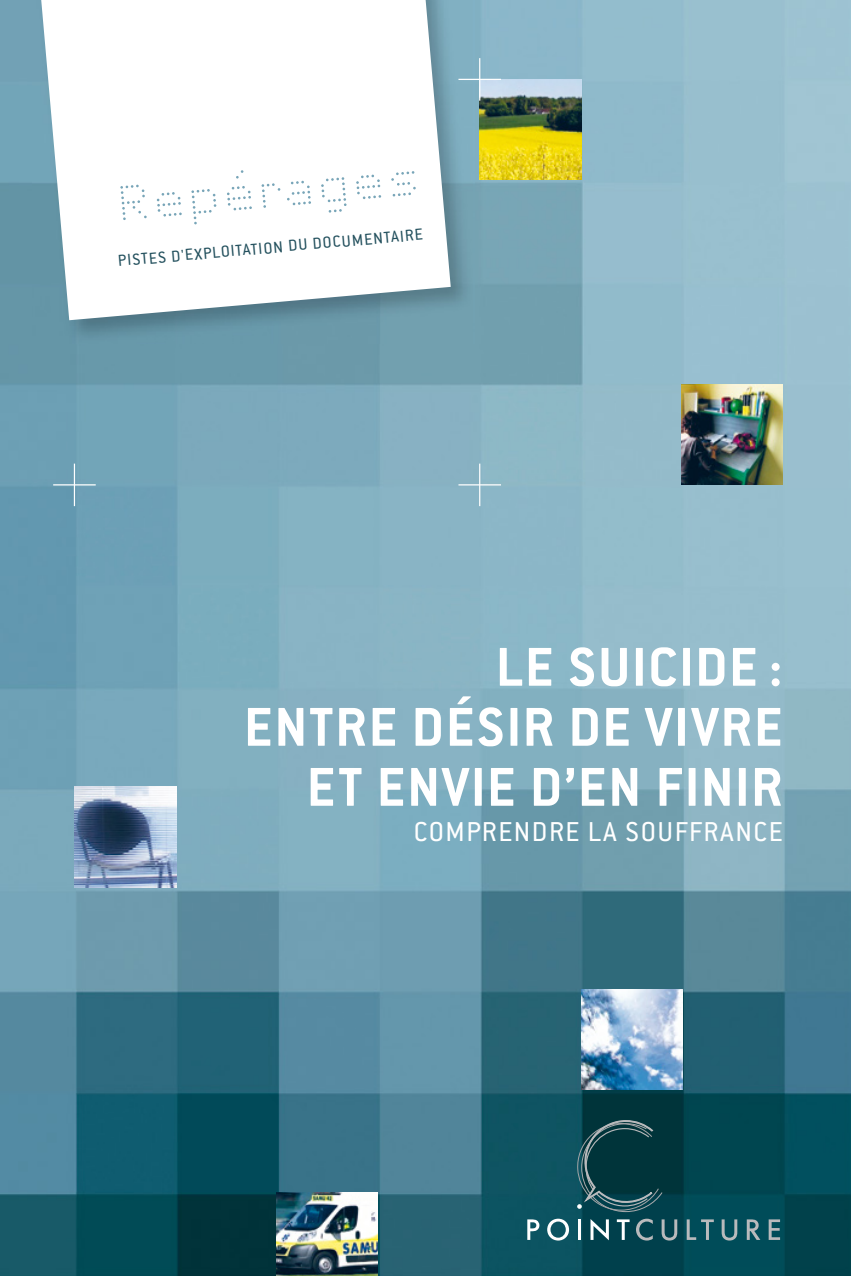
<style>
.page{position:relative;width:851px;height:1276px;background:#fff}
.page>*{position:absolute;margin:0;border:0;box-sizing:border-box;transform-origin:0 0}
.t1{font:700 60px/60px "Conduit ITC Std";letter-spacing:.03em;color:#fff;text-align:right}
.t2{font:300 52.5px "Foundry Plek";color:#78a5b8}
.t3{font:30px "Conduit ITC Std";letter-spacing:.05em;color:#fff}
.t4{font:17.5px "Conduit ITC Std";color:#24515e}
</style>
<div class="page">
<img style="left:0;top:0;width:850px;height:1276px">
<img style="left:681px;top:384px;width:101px;height:101px">
<img style="left:32px;top:0;width:442px;height:344px">
<svg style="left:41px;top:0;width:409px;height:320px"></svg>
<img style="left:479px;top:79px;width:102px;height:101px">
<img style="left:581px;top:989px;width:101px;height:100px">
<img style="left:276px;top:1192px;width:101px;height:84px">
<img style="left:75px;top:787px;width:101px;height:100px">
<hr style="left:479px;top:58px;width:1px;height:43px;background:#fff">
<hr style="left:74px;top:58px;width:1px;height:43px;background:#fff">
<hr style="left:479px;top:463px;width:1px;height:43px;background:#fff">
<hr style="left:74px;top:463px;width:1px;height:43px;background:#fff">
<hr style="left:458px;top:79px;width:43px;height:1px;background:#fff">
<hr style="left:53px;top:79px;width:43px;height:1px;background:#fff">
<hr style="left:458px;top:484px;width:43px;height:1px;background:#fff">
<hr style="left:53px;top:484px;width:43px;height:1px;background:#fff">
<svg style="left:527px;top:1219px;width:12px;height:21px"></svg>
<svg style="left:547px;top:1218px;width:22px;height:22px"></svg>
<hr style="left:577px;top:1219px;width:3px;height:21px;background:#fff">
<svg style="left:590px;top:1219px;width:18px;height:21px"></svg>
<svg style="left:616px;top:1219px;width:13px;height:21px"></svg>
<svg style="left:636px;top:1218px;width:16px;height:22px"></svg>
<svg style="left:661px;top:1219px;width:16px;height:21px"></svg>
<svg style="left:686px;top:1219px;width:27px;height:21px"></svg>
<svg style="left:721px;top:1219px;width:16px;height:21px"></svg>
<svg style="left:746px;top:1219px;width:14px;height:21px"></svg>
<svg style="left:768px;top:1219px;width:12px;height:21px"></svg>
<svg style="left:576px;top:1118px;width:86px;height:94px;background:#16464d"></svg>
<p class="t2" style="left:114px;top:171px;width:303px;rotate:-5deg">Repérages</p>
<p class="t4" style="left:117px;top:250px;width:307px;rotate:-5deg">PISTES D'EXPLOITATION DU DOCUMENTAIRE</p>
<p class="t1" style="left:244px;top:635px;width:540px">LE SUICIDE :<br>ENTRE DÉSIR DE VIVRE<br>ET ENVIE D’EN FINIR</p>
<p class="t3" style="left:414px;top:813px;width:370px">COMPRENDRE LA SOUFFRANCE</p>
</div>
